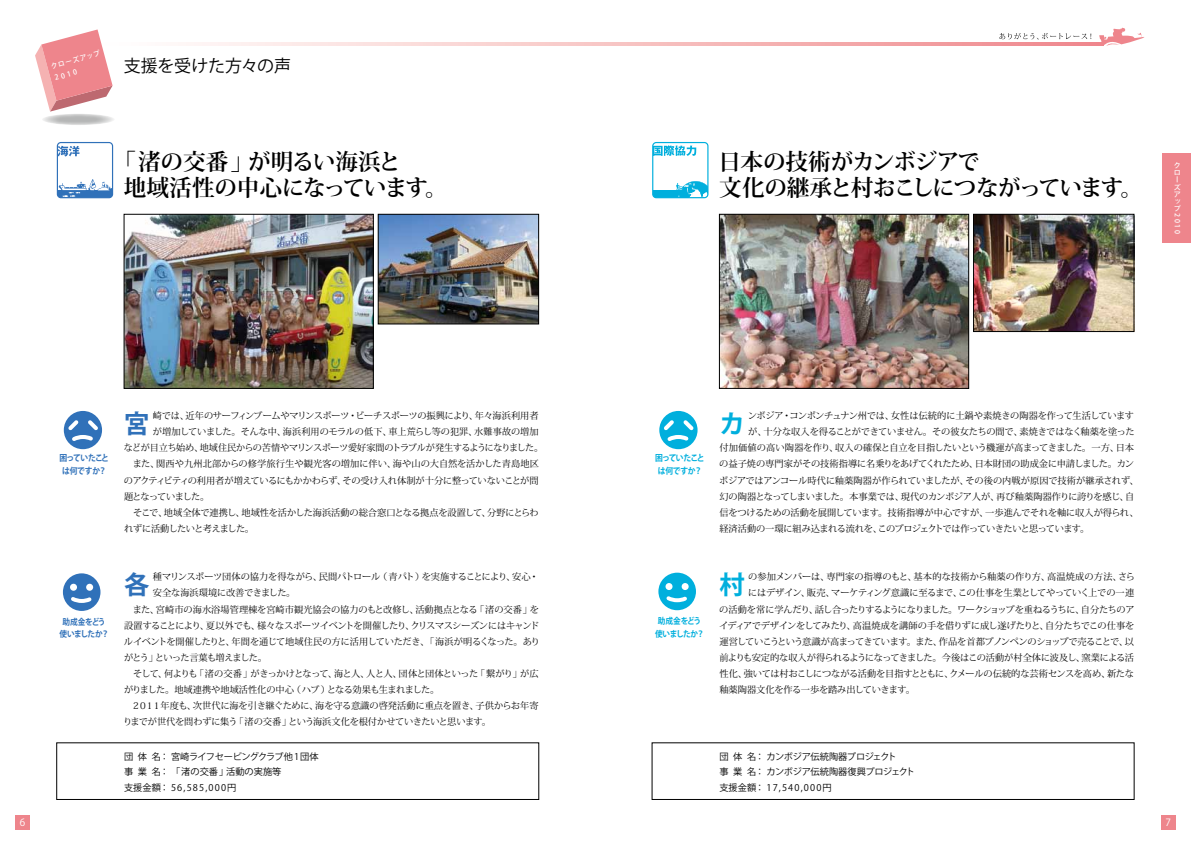
<style>
.page{position:relative;width:1191px;height:842px;background:#fff}
.page>*{position:absolute;margin:0;border:0;box-sizing:border-box;transform-origin:0 0}
.t1{font:700 25.3px "Koz Go Pro";color:#3071b9}
.t2{font:700 25.3px "Koz Go Pro";color:#00afdd}
.t3{font:700 22.7px/25.5px "Koz Min Pro";letter-spacing:-.06em;color:#000}
.t4{font:700 22.7px/25.5px "Koz Min Pro";letter-spacing:-.01em;color:#000}
.t5{font:17px "Koz Go Pro";letter-spacing:-.02em;color:#000}
.t6{font:9.9px "Koz Go Pro";color:#fff}
.t7{font:9.2px "Koz Min Pro";letter-spacing:-.025em;color:#000}
.t8{font:9.2px "Koz Min Pro";letter-spacing:-.05em;color:#000}
.t9{font:9.2px "Koz Min Pro";letter-spacing:-.06em;color:#000}
.t10{font:9.2px "Koz Min Pro";letter-spacing:.005em;color:#000}
.t11{font:9.2px/15.6px "Koz Go Pro";letter-spacing:-.02em;color:#000}
.t12{font:9.2px/15.6px "Koz Go Pro";color:#000}
.t13{font:9.2px "Koz Min Pro";letter-spacing:-.005em;color:#000}
.t14{font:9.2px "Koz Min Pro";letter-spacing:.015em;color:#000}
.t15{font:9.2px "Koz Min Pro";letter-spacing:.01em;color:#000}
.t16{font:9.2px "Koz Min Pro";letter-spacing:-.055em;color:#000}
.t17{font:9.2px "Koz Min Pro";letter-spacing:-.08em;color:#000}
.t18{font:9.2px "Koz Min Pro";letter-spacing:-.07em;color:#000}
.t19{font:9.2px "Koz Min Pro";letter-spacing:-.09em;color:#000}
.t20{font:700 8.7px/13px "Koz Go Pro";letter-spacing:-.06em;color:#3071b9;text-align:center;scale:.9 1}
.t21{font:700 8.7px/13px "Koz Go Pro";letter-spacing:-.06em;color:#00afdd;text-align:center;scale:.9 1}
.t22{font:700 8.5px/12.8px "Koz Go Pro";letter-spacing:-.055em;color:#3071b9;text-align:center;scale:.9 1}
.t23{font:700 8.5px/12.8px "Koz Go Pro";letter-spacing:-.055em;color:#00afdd;text-align:center;scale:.9 1}
.t24{font:500 7.1px/7.3px "Koz Go Pro";color:#fff}
.t25{font:500 7.1px/12.4px "Koz Go Pro";color:#fff;scale:.95 1}
</style>
<div class="page">
<svg style="left:59px;top:179px;width:54px;height:18px"></svg>
<svg style="left:59px;top:146px;width:20px;height:10px"></svg>
<div style="left:57px;top:142px;width:56px;height:56px;border:1px solid #3071b9;border-radius:4px"></div>
<div style="left:653px;top:190px;width:55px;height:8px;background:#00afdd"></div>
<svg style="left:654px;top:145px;width:42px;height:11px"></svg>
<svg style="left:676px;top:181px;width:32px;height:17px"></svg>
<div style="left:652px;top:142px;width:56px;height:56px;border:1px solid #00afdd;border-radius:4px"></div>
<div style="left:1162px;top:153px;width:29px;height:89px;background:#ee858c"></div>
<svg style="left:198px;top:43px;width:900px;height:2px;background:#f6bfc0"></svg>
<svg style="left:1098px;top:27px;width:46px;height:19px"></svg>
<svg style="left:999px;top:33px;width:92px;height:7px"></svg>
<svg style="left:35px;top:29px;width:78px;height:83px"></svg>
<div style="left:15px;top:815px;width:15px;height:14px;background:#ee858c"></div>
<div style="left:1161px;top:815px;width:14px;height:14px;background:#ee858c"></div>
<svg style="left:42px;top:114px;width:73px;height:11px"></svg>
<img style="left:126px;top:216px;width:245px;height:170px">
<div style="left:124px;top:214px;width:249px;height:174px;border:1px solid #000"></div>
<img style="left:380px;top:216px;width:157px;height:106px">
<div style="left:378px;top:214px;width:161px;height:110px;border:1px solid #000"></div>
<img style="left:721px;top:216px;width:245px;height:170px">
<div style="left:719px;top:214px;width:249px;height:174px;border:1px solid #000"></div>
<img style="left:975px;top:216px;width:157px;height:114px">
<div style="left:973px;top:214px;width:161px;height:118px;border:1px solid #000"></div>
<div style="left:57px;top:743px;width:482px;height:57px;border:1px solid #000"></div>
<div style="left:652px;top:743px;width:482px;height:57px;border:1px solid #000"></div>
<div style="left:64px;top:411px;width:38px;height:38px;background:#3071b9;border-radius:50%"></div>
<svg style="left:65px;top:416px;width:37px;height:28px"></svg>
<div style="left:659px;top:411px;width:38px;height:38px;background:#00afdd;border-radius:50%"></div>
<svg style="left:660px;top:416px;width:37px;height:28px"></svg>
<div style="left:63px;top:573px;width:37px;height:38px;background:#3071b9;border-radius:50%"></div>
<svg style="left:71px;top:597px;width:21px;height:6px"></svg>
<div style="left:70px;top:584px;width:7px;height:7px;background:#fff;border-radius:50%"></div>
<div style="left:86px;top:584px;width:7px;height:7px;background:#fff;border-radius:50%"></div>
<div style="left:658px;top:573px;width:38px;height:37px;background:#00afdd;border-radius:50%"></div>
<svg style="left:666px;top:596px;width:21px;height:7px"></svg>
<div style="left:665px;top:583px;width:7px;height:7px;background:#fff;border-radius:50%"></div>
<div style="left:681px;top:583px;width:7px;height:7px;background:#fff;border-radius:50%"></div>
<p class="t25" style="left:50px;top:60px;width:55px;rotate:-15deg">クローズアップ<br>2010</p>
<h3 class="t5" style="left:124px;top:54px;width:169px">支援を受けた方々の声</h3>
<h2 class="t4" style="left:124px;top:148px;width:325px;text-indent:-11px">「渚の交番」が明るい海浜と<br>地域活性の中心になっています。</h2>
<h2 class="t3" style="left:718px;top:148px;width:426px">日本の技術がカンボジアで<br>文化の継承と村おこしにつながっています。</h2>
<p class="t24" style="left:1173px;top:162px;width:9px">クローズア</p>
<p class="t24" style="left:1173px;top:198px;width:9px;line-height:6.8px">ップ</p>
<p class="t24" style="left:1180px;top:213px;width:22px;rotate:90deg">2010</p>
<p class="t24" style="left:1173px;top:189px;width:9px">クローズア</p>
<p class="t24" style="left:1173px;top:225px;width:9px;line-height:6.8px">ップ</p>
<h1 class="t1" style="left:124px;top:408px;width:27px">宮</h1>
<p class="t7" style="left:153px;top:409px;width:387px">崎では、近年のサーフィンブームやマリンスポーツ・ビーチスポーツの振興により、年々海浜利用者</p>
<p class="t10" style="left:153px;top:425px;width:387px">が増加していました。そんな中、海浜利用のモラルの低下、車上荒らし等の犯罪、水難事故の増加</p>
<p class="t7" style="left:124px;top:441px;width:421px">などが目立ち始め、地域住民からの苦情やマリンスポーツ愛好家間のトラブルが発生するようになりました。</p>
<p class="t14" style="left:133px;top:457px;width:408px">また、関西や九州北部からの修学旅行生や観光客の増加に伴い、海や山の大自然を活かした青島地区</p>
<p class="t7" style="left:124px;top:474px;width:416px">のアクティビティの利用者が増えているにもかかわらず、その受け入れ体制が十分に整っていないことが問</p>
<p class="t19" style="left:124px;top:490px;width:87px">題となっていました。</p>
<p class="t7" style="left:133px;top:506px;width:407px">そこで、地域全体で連携し、地域性を活かした海浜活動の総合窓口となる拠点を設置して、分野にとらわ</p>
<p class="t18" style="left:124px;top:522px;width:132px">れずに活動したいと考えました。</p>
<h1 class="t1" style="left:124px;top:569px;width:27px">各</h1>
<p class="t7" style="left:153px;top:570px;width:387px">種マリンスポーツ団体の協力を得ながら、民間パトロール（青パト）を実施することにより、安心・</p>
<p class="t20" style="left:60px;top:452px;width:56px">困っていたことは何ですか？</p>
<p class="t21" style="left:655px;top:452px;width:56px">困っていたことは何ですか？</p>
<p class="t7" style="left:153px;top:586px;width:144px">安全な海浜環境に改善できました。</p>
<p class="t10" style="left:133px;top:603px;width:408px">また、宮崎市の海水浴場管理棟を宮崎市観光協会の協力のもと改修し、活動拠点となる「渚の交番」を</p>
<p class="t8" style="left:124px;top:619px;width:417px">設置することにより、夏以外でも、様々なスポーツイベントを開催したり、クリスマスシーズンにはキャンド</p>
<p class="t7" style="left:124px;top:635px;width:417px">ルイベントを開催したりと、年間を通じて地域住民の方に活用していただき、「海浜が明るくなった。あり</p>
<p class="t17" style="left:124px;top:651px;width:144px">がとう」といった言葉も増えました。</p>
<p class="t8" style="left:133px;top:667px;width:407px">そして、何よりも「渚の交番」がきっかけとなって、海と人、人と人、団体と団体といった「繋がり」が広</p>
<p class="t16" style="left:124px;top:683px;width:317px">がりました。地域連携や地域活性化の中心（ハブ）となる効果も生まれました。</p>
<p class="t13" style="left:133px;top:699px;width:407px">2011年度も、次世代に海を引き継ぐために、海を守る意識の啓発活動に重点を置き、子供からお年寄</p>
<p class="t7" style="left:123px;top:715px;width:369px">りまでが世代を問わずに集う「渚の交番」という海浜文化を根付かせていきたいと思います。</p>
<p class="t22" style="left:60px;top:616px;width:57px">助成金をどう使いましたか？</p>
<p class="t23" style="left:655px;top:615px;width:57px">助成金をどう使いましたか？</p>
<h1 class="t2" style="left:719px;top:408px;width:27px">カ</h1>
<p class="t7" style="left:747px;top:409px;width:388px">ンボジア・コンポンチュナン州では、女性は伝統的に土鍋や素焼きの陶器を作って生活しています</p>
<p class="t7" style="left:748px;top:425px;width:388px">が、十分な収入を得ることができていません。その彼女たちの間で、素焼きではなく釉薬を塗った</p>
<p class="t7" style="left:719px;top:441px;width:416px">付加価値の高い陶器を作り、収入の確保と自立を目指したいという機運が高まってきました。一方、日本</p>
<p class="t7" style="left:719px;top:457px;width:416px">の益子焼の専門家がその技術指導に名乗りをあげてくれたため、日本財団の助成金に申請しました。カン</p>
<p class="t7" style="left:719px;top:474px;width:421px">ボジアではアンコール時代に釉薬陶器が作られていましたが、その後の内戦が原因で技術が継承されず、</p>
<p class="t7" style="left:719px;top:490px;width:416px">幻の陶器となってしまいました。本事業では、現代のカンボジア人が、再び釉薬陶器作りに誇りを感じ、自</p>
<p class="t7" style="left:719px;top:506px;width:420px">信をつけるための活動を展開しています。技術指導が中心ですが、一歩進んでそれを軸に収入が得られ、</p>
<p class="t8" style="left:719px;top:522px;width:371px">経済活動の一環に組み込まれる流れを、このプロジェクトでは作っていきたいと思っています。</p>
<h1 class="t2" style="left:719px;top:569px;width:27px">村</h1>
<p class="t15" style="left:748px;top:570px;width:388px">の参加メンバーは、専門家の指導のもと、基本的な技術から釉薬の作り方、高温焼成の方法、さら</p>
<p class="t7" style="left:748px;top:586px;width:387px">にはデザイン、販売、マーケティング意識に至るまで、この仕事を生業としてやっていく上での一連</p>
<p class="t9" style="left:719px;top:603px;width:417px">の活動を常に学んだり、話し合ったりするようになりました。ワークショップを重ねるうちに、自分たちのア</p>
<p class="t7" style="left:719px;top:619px;width:417px">イディアでデザインをしてみたり、高温焼成を講師の手を借りずに成し遂げたりと、自分たちでこの仕事を</p>
<p class="t9" style="left:719px;top:635px;width:416px">運営していこうという意識が高まってきています。また、作品を首都プノンペンのショップで売ることで、以</p>
<p class="t8" style="left:719px;top:651px;width:416px">前よりも安定的な収入が得られるようになってきました。今後はこの活動が村全体に波及し、窯業による活</p>
<p class="t7" style="left:719px;top:667px;width:416px">性化、強いては村おこしにつながる活動を目指すとともに、クメールの伝統的な芸術センスを高め、新たな</p>
<p class="t7" style="left:719px;top:683px;width:197px">釉薬陶器文化を作る一歩を踏み出していきます。</p>
<p class="t12" style="left:124px;top:749px;width:196px">団体名： 宮崎ライフセービングクラブ他 1 団体事業名： 「渚の交番」活動の実施等<br>支援金額： 56,585,000円</p>
<p class="t11" style="left:719px;top:749px;width:197px">団体名： カンボジア伝統陶器プロジェクト<br>事業名： カンボジア伝統陶器復興プロジェクト支援金額： 17,540,000円</p>
<p class="t6" style="left:20px;top:815px;width:7px">6</p>
<p class="t6" style="left:1165px;top:815px;width:7px">7</p>
</div>
